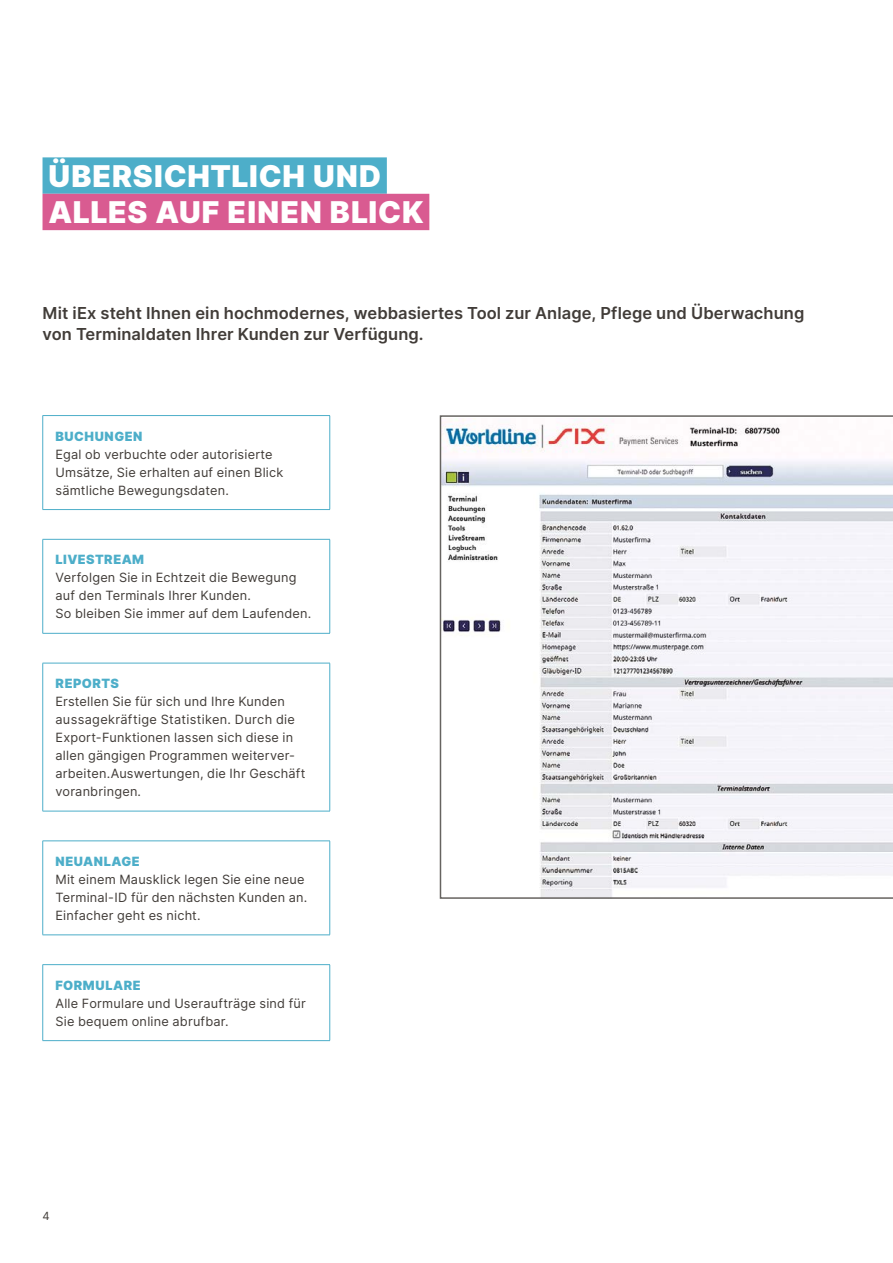
<style>
.page{position:relative;width:893px;height:1263px;background:#fff}
.page>*{position:absolute;margin:0;border:0;box-sizing:border-box;transform-origin:0 0}
.t1{font:900 30px/36.5px "Inter";letter-spacing:.03em;color:#fff}
.t2{font:600 16.5px/21px "Inter";letter-spacing:.005em;color:#413c38}
.t3{font:12.75px/18px "Inter";letter-spacing:.015em;color:#413c38}
.t4{font:900 12.75px "Inter";letter-spacing:.04em;color:#4daec9}
.t5{font:11.25px "Inter";color:#413c38}
</style>
<div class="page">
<div style="left:43px;top:157px;width:344px;height:37px;background:#4daec9"></div>
<div style="left:43px;top:194px;width:386px;height:36px;background:#d95b91"></div>
<hr style="left:43px;top:415px;width:287px;height:1px;background:#4daec9">
<hr style="left:42px;top:416px;width:1px;height:93px;background:#4daec9">
<hr style="left:329px;top:416px;width:1px;height:93px;background:#4daec9">
<hr style="left:43px;top:509px;width:287px;height:1px;background:#4daec9">
<hr style="left:43px;top:539px;width:287px;height:1px;background:#4daec9">
<hr style="left:42px;top:539px;width:1px;height:94px;background:#4daec9">
<hr style="left:329px;top:539px;width:1px;height:94px;background:#4daec9">
<hr style="left:43px;top:633px;width:287px;height:1px;background:#4daec9">
<hr style="left:43px;top:663px;width:287px;height:1px;background:#4daec9">
<hr style="left:42px;top:663px;width:1px;height:148px;background:#4daec9">
<hr style="left:329px;top:663px;width:1px;height:148px;background:#4daec9">
<hr style="left:43px;top:811px;width:287px;height:1px;background:#4daec9">
<hr style="left:43px;top:841px;width:287px;height:1px;background:#4daec9">
<hr style="left:42px;top:841px;width:1px;height:94px;background:#4daec9">
<hr style="left:329px;top:841px;width:1px;height:94px;background:#4daec9">
<hr style="left:43px;top:934px;width:287px;height:1px;background:#4daec9">
<hr style="left:43px;top:964px;width:287px;height:1px;background:#4daec9">
<hr style="left:42px;top:965px;width:1px;height:75px;background:#4daec9">
<hr style="left:329px;top:965px;width:1px;height:75px;background:#4daec9">
<hr style="left:43px;top:1040px;width:287px;height:1px;background:#4daec9">
<svg style="left:440px;top:415px;width:453px;height:484px"></svg>
<h1 class="t1" style="left:49px;top:157px;width:376px">ÜBERSICHTLICH UND<br>ALLES AUF EINEN BLICK</h1>
<p class="t2" style="left:43px;top:302px;width:763px">Mit iEx steht Ihnen ein hochmodernes, webbasiertes Tool zur Anlage, Pflege und Überwachung von Terminaldaten Ihrer Kunden zur Verfügung.</p>
<p class="t4" style="left:56px;top:427px;width:88px">BUCHUNGEN</p>
<p class="t3" style="left:55px;top:445px;width:229px">Egal ob verbuchte oder autorisierte<br>Umsätze, Sie erhalten auf einen Blick sämtliche Bewegungsdaten.</p>
<p class="t4" style="left:56px;top:550px;width:90px">LIVESTREAM</p>
<p class="t3" style="left:55px;top:568px;width:257px">Verfolgen Sie in Echtzeit die Bewegung auf den Terminals Ihrer Kunden.<br>So bleiben Sie immer auf dem Laufenden.</p>
<p class="t4" style="left:56px;top:674px;width:65px">REPORTS</p>
<p class="t3" style="left:55px;top:692px;width:251px">Erstellen Sie für sich und Ihre Kunden aussagekräftige Statistiken. Durch die Export-Funktionen lassen sich diese in allen gängigen Programmen weiterver&shy;arbeiten.Auswertungen, die Ihr Geschäft voranbringen.</p>
<p class="t4" style="left:56px;top:852px;width:86px">NEUANLAGE</p>
<p class="t3" style="left:55px;top:870px;width:253px">Mit einem Mausklick legen Sie eine neue<br>Terminal-ID für den nächsten Kunden an.<br>Einfacher geht es nicht.</p>
<p class="t4" style="left:56px;top:976px;width:87px">FORMULARE</p>
<p class="t3" style="left:55px;top:994px;width:252px">Alle Formulare und Useraufträge sind für<br>Sie bequem online abrufbar.</p>
<p class="t5" style="left:43px;top:1208px;width:9px">4</p>
</div>
